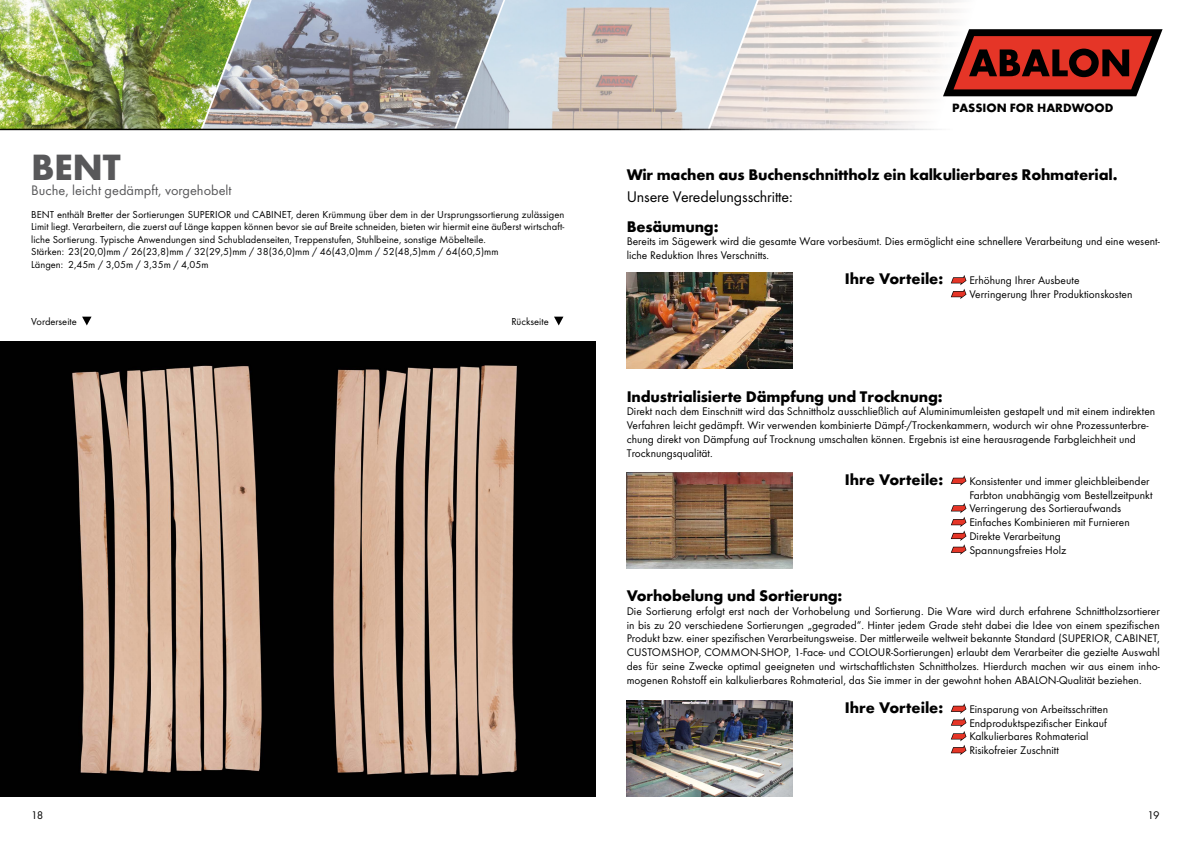
<style>
.page{position:relative;width:1191px;height:842px;background:#fff}
.page>*{position:absolute;margin:0;border:0;box-sizing:border-box;transform-origin:0 0}
.t1{font:700 38px "Futura TCE";color:#58585a}
.t2{font:700 16px "Futura TCE";letter-spacing:-.01em;color:#000}
.t3{font:16px "Futura TCE Boo";letter-spacing:-.01em;color:#000}
.t4{font:14.3px "Futura TCE Boo";color:#58585a}
.t5{font:700 12.5px "Futura TCE";color:#000}
.t6{font:11.5px/13.8px "Futura TCE Boo";color:#000}
.t7{font:10.5px/12.6px "Futura TCE Boo";color:#000}
</style>
<div class="page">
<img style="left:250px;top:0;width:206px;height:129px">
<img style="left:0;top:0;width:250px;height:129px">
<img style="left:757px;top:0;width:229px;height:129px">
<img style="left:456px;top:0;width:301px;height:129px">
<svg style="left:82px;top:317px;width:10px;height:8px"></svg>
<svg style="left:554px;top:317px;width:9px;height:8px"></svg>
<svg style="left:950px;top:275px;width:16px;height:24px"></svg>
<svg style="left:950px;top:475px;width:16px;height:11px"></svg>
<svg style="left:950px;top:503px;width:16px;height:52px"></svg>
<svg style="left:950px;top:703px;width:16px;height:52px"></svg>
<img style="left:627px;top:272px;width:165px;height:97px">
<img style="left:626px;top:472px;width:166px;height:96px">
<img style="left:626px;top:701px;width:166px;height:96px">
<img style="left:0;top:341px;width:595px;height:456px">
<svg style="left:943px;top:29px;width:219px;height:67px;background:#8b3730"></svg>
<h1 class="t1" style="left:31px;top:144px;width:91px">BENT</h1>
<p class="t4" style="left:31px;top:182px;width:202px">Buche, leicht gedämpft, vorgehobelt</p>
<p class="t7" style="left:31px;top:208px;width:534px">BENT enthält Bretter der Sortierungen SUPERIOR und CABINET, deren Krümmung über dem in der Ursprungssortierung zulässigen Limit liegt. Verarbeitern, die zuerst auf Länge kappen können bevor sie auf Breite schneiden, bieten wir hiermit eine äußerst wirtschaft&shy;liche Sortierung. Typische Anwendungen sind Schubladenseiten, Treppenstufen, Stuhlbeine, sonstige Möbelteile.<br>Stärken: 23(20,0)mm / 26(23,8)mm / 32(29,5)mm / 38(36,0)mm / 46(43,0)mm / 52(48,5)mm / 64(60,5)mm<br>Längen: 2,45m / 3,05m / 3,35m / 4,05m</p>
<p class="t7" style="left:31px;top:316px;width:47px">Vorderseite</p>
<p class="t7" style="left:511px;top:316px;width:39px">Rückseite</p>
<p class="t5" style="left:952px;top:100px;width:163px">PASSION FOR HARDWOOD</p>
<h2 class="t2" style="left:626px;top:165px;width:492px">Wir machen aus Buchenschnittholz ein kalkulierbares Rohmaterial.</h2>
<h2 class="t3" style="left:626px;top:187px;width:167px">Unsere Veredelungsschritte:</h2>
<h2 class="t2" style="left:626px;top:216px;width:93px">Besäumung:</h2>
<p class="t6" style="left:626px;top:235px;width:534px">Bereits im Sägewerk wird die gesamte Ware vorbesäumt. Dies ermöglicht eine schnellere Verarbeitung und eine wesent&shy;liche Reduktion Ihres Verschnitts.</p>
<h2 class="t2" style="left:844px;top:269px;width:100px">Ihre Vorteile:</h2>
<p class="t6" style="left:969px;top:274px;width:165px">Erhöhung Ihrer Ausbeute<br>Verringerung Ihrer Produktionskosten</p>
<h2 class="t2" style="left:626px;top:386px;width:317px">Industrialisierte Dämpfung und Trocknung:</h2>
<p class="t6" style="left:626px;top:405px;width:530px">Direkt nach dem Einschnitt wird das Schnittholz ausschließlich auf Aluminimumleisten gestapelt und mit einem indirekten Verfahren leicht gedämpft. Wir verwenden kombinierte Dämpf-/Trockenkammern, wodurch wir ohne Prozessunterbre&shy;chung direkt von Dämpfung auf Trocknung umschalten können. Ergebnis ist eine herausragende Farbgleichheit und Trocknungsqualität.</p>
<h2 class="t2" style="left:844px;top:469px;width:100px">Ihre Vorteile:</h2>
<p class="t6" style="left:969px;top:474px;width:185px">Konsistenter und immer gleichbleibender Farbton unabhängig vom Bestellzeitpunkt Verringerung des Sortieraufwands Einfaches Kombinieren mit Furnieren Direkte Verarbeitung<br>Spannungsfreies Holz</p>
<h2 class="t2" style="left:626px;top:586px;width:217px">Vorhobelung und Sortierung:</h2>
<p class="t6" style="left:626px;top:604px;width:534px;text-align:justify">Die Sortierung erfolgt erst nach der Vorhobelung und Sortierung. Die Ware wird durch erfahrene Schnittholzsortierer in bis zu 20 verschiedene Sortierungen „gegraded“. Hinter jedem Grade steht dabei die Idee von einem spezifischen Produkt bzw. einer spezifischen Verarbeitungsweise. Der mittlerweile weltweit bekannte Standard (SUPERIOR, CABINET, CUSTOMSHOP, COMMON-SHOP, 1-Face- und COLOUR-Sortierungen) erlaubt dem Verarbeiter die gezielte Auswahl des für seine Zwecke optimal geeigneten und wirtschaftlichsten Schnittholzes. Hierdurch machen wir aus einem inho&shy;mogenen Rohstoff ein kalkulierbares Rohmaterial, das Sie immer in der gewohnt hohen ABALON-Qualität beziehen.</p>
<h2 class="t2" style="left:844px;top:697px;width:100px">Ihre Vorteile:</h2>
<p class="t6" style="left:969px;top:702px;width:140px">Einsparung von Arbeitsschritten<br>Endproduktspezifischer Einkauf<br>Kalkulierbares Rohmaterial<br>Risikofreier Zuschnitt</p>
<p class="t6" style="left:31px;top:808px;width:14px">18</p>
<p class="t6" style="left:1147px;top:808px;width:14px">19</p>
</div>
